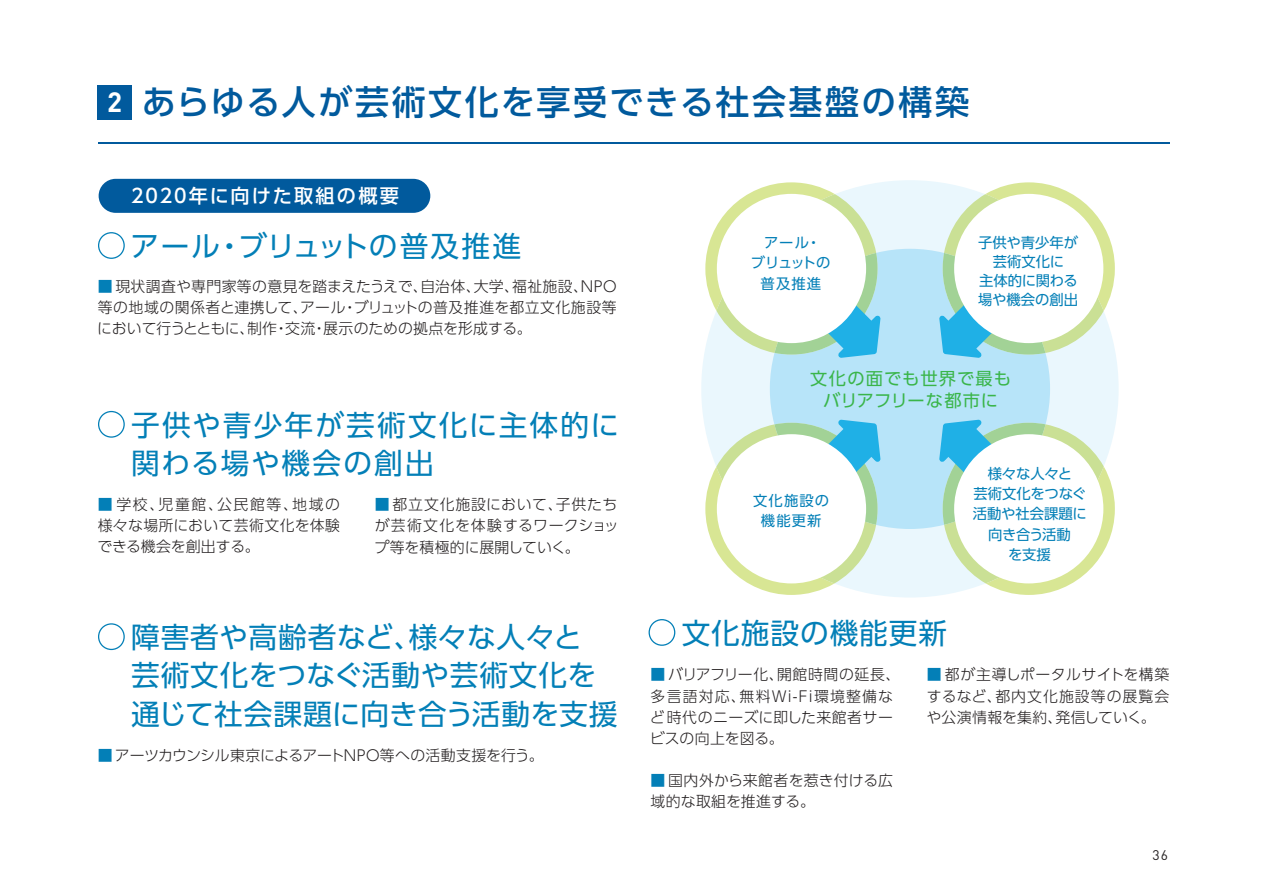
<style>
.page{position:relative;width:1263px;height:893px;background:#fff}
.page>*{position:absolute;margin:0;border:0;box-sizing:border-box;transform-origin:0 0}
.t1{font:500 34.05px "UD Shin Go Pro";letter-spacing:.075em;color:#015a9d}
.t2{font:28.65px/38.2px "UD Shin Go Pro";letter-spacing:.03em;color:#037fb7}
.t3{font:28.65px/38.2px "UD Shin Go Pro";letter-spacing:.075em;color:#037fb7}
.t4{font:28.65px "UD Shin Go Pro";letter-spacing:.005em;color:#037fb7}
.t5{font:700 27.6px "DIN";color:#fff}
.t6{font:500 19.2px "UD Shin Go Pro";letter-spacing:.1em;color:#fff}
.t7{font:17.25px/22px "UD Shin Go Pro";letter-spacing:.06em;color:#3ab54a;text-align:center}
.t8{font:300 14.85px/21.3px "UD Shin Go Pro";letter-spacing:.025em;color:#231f20}
.t9{font:300 14.85px "UD Shin Go Pro";letter-spacing:-.005em;color:#231f20}
.t10{font:300 14.85px/21.3px "UD Shin Go Pro";letter-spacing:.05em;color:#231f20;text-align:right}
.t11{font:300 14.85px/21.3px "UD Shin Go Pro";letter-spacing:.07em;color:#231f20}
.t12{font:300 14.85px "UD Shin Go Pro";letter-spacing:.005em;color:#231f20}
.t13{font:300 14.85px "UD Shin Go Pro";letter-spacing:-.035em;color:#231f20}
.t14{font:14.4px/20.1px "UD Shin Go Pro";color:#037fb7;text-align:center}
.t15{font:14.4px/20.4px "UD Shin Go Pro";letter-spacing:.03em;color:#037fb7;text-align:center}
.t16{font:14.4px/20.4px "UD Shin Go Pro";letter-spacing:.075em;color:#037fb7;text-align:center}
.t17{font:13.8px "DIN";color:#231f20}
.s1{color:#037fb7}
</style>
<div class="page">
<svg style="left:701px;top:180px;width:418px;height:418px;fill:#eaf7fd"></svg>
<div style="left:770px;top:249px;width:280px;height:280px;background:#b7e4f9"></div>
<hr style="left:98px;top:142px;width:1071px;height:1px;background:#015a9d">
<div style="left:98px;top:85px;width:34px;height:34px;background:#015a9d"></div>
<svg style="left:648px;top:619px;width:27px;height:27px"></svg>
<svg style="left:98px;top:232px;width:27px;height:27px"></svg>
<div style="left:99px;top:179px;width:331px;height:34px;background:#015a9d;border-radius:17px"></div>
<svg style="left:98px;top:411px;width:27px;height:27px"></svg>
<svg style="left:98px;top:623px;width:27px;height:27px"></svg>
<svg style="left:939px;top:182px;width:176px;height:176px"></svg>
<div style="left:954px;top:194px;width:149px;height:149px;background:#fff;border-radius:50%"></div>
<svg style="left:705px;top:182px;width:175px;height:176px"></svg>
<div style="left:717px;top:194px;width:149px;height:149px;background:#fff;border-radius:50%"></div>
<svg style="left:939px;top:420px;width:176px;height:175px"></svg>
<div style="left:954px;top:434px;width:149px;height:149px;background:#fff;border-radius:50%"></div>
<svg style="left:705px;top:420px;width:175px;height:175px"></svg>
<div style="left:717px;top:434px;width:149px;height:149px;background:#fff;border-radius:50%"></div>
<h3 class="t5" style="left:107px;top:84px;width:17px">2</h3>
<h1 class="t1" style="left:142px;top:75px;width:829px">あらゆる人が芸術文化を享受できる社会基盤の構築</h1>
<p class="t6" style="left:128px;top:180px;width:273px">２０２０年に向けた取組の概要</p>
<h2 class="t2" style="left:131px;top:226px;width:91px">アール</h2>
<h2 class="t2" style="left:215px;top:226px;width:30px">・</h2>
<h2 class="t4" style="left:238px;top:223px;width:284px">ブリュットの普及推進</h2>
<p class="t8" style="left:354px;top:275px;width:264px;text-indent:-256px"><span class="s1">■</span> 現状調査や専門家等の意見を踏まえたうえで、<br>ブリュットの普及推進を都立文化施設等</p>
<p class="t8" style="left:474px;top:275px;width:47px">大学、</p>
<p class="t8" style="left:420px;top:275px;width:62px">自治体、</p>
<p class="t8" style="left:512px;top:275px;width:77px">福祉施設、</p>
<p class="t8" style="left:581px;top:275px;width:37px">NPO</p>
<p class="t8" style="left:98px;top:296px;width:211px">等の地域の関係者と連携して、</p>
<p class="t8" style="left:300px;top:296px;width:47px">アール</p>
<p class="t8" style="left:342px;top:296px;width:16px">・</p>
<p class="t12" style="left:323px;top:317px;width:210px">展示のための拠点を形成する。</p>
<p class="t13" style="left:97px;top:317px;width:159px">において行うとともに、</p>
<p class="t8" style="left:285px;top:317px;width:32px">交流</p>
<p class="t8" style="left:247px;top:317px;width:32px">制作</p>
<p class="t8" style="left:274px;top:317px;width:16px">・</p>
<p class="t8" style="left:312px;top:317px;width:16px">・</p>
<p class="t15" style="left:751px;top:232px;width:81px">アール<br>ブリュットの普及推進</p>
<p class="t14" style="left:806px;top:232px;width:16px">・</p>
<p class="t14" style="left:978px;top:232px;width:102px;line-height:19.2px">子供や青少年が芸術文化に<br>主体的に関わる場や機会の創出</p>
<h2 class="t3" style="left:131px;top:405px;width:489px">子供や青少年が芸術文化に主体的に関わる場や機会の創出</h2>
<p class="t8" style="left:292px;top:493px;width:49px">地域の</p>
<p class="t8" style="left:97px;top:493px;width:244px"><span class="s1">■</span> 学校、<br>様々な場所において芸術文化を体験できる機会を創出する。</p>
<p class="t8" style="left:556px;top:493px;width:63px">子供たち</p>
<p class="t8" style="left:217px;top:493px;width:82px">公民館等、</p>
<p class="t8" style="left:159px;top:493px;width:66px">児童館、</p>
<p class="t8" style="left:375px;top:493px;width:246px"><span class="s1">■</span> 都立文化施設において、<br>が芸術文化を体験するワークショップ等を積極的に展開していく。</p>
<h2 class="t2" style="left:131px;top:617px;width:488px">障害者や高齢者など、<br>芸術文化をつなぐ活動や芸術文化を通じて社会課題に向き合う活動を支援</h2>
<p class="t9" style="left:98px;top:743px;width:447px"><span class="s1">■</span>アーツカウンシル東京によるアートNPO等への活動支援を行う。</p>
<h2 class="t2" style="left:409px;top:617px;width:175px">様々な人々と</h2>
<p class="t7" style="left:810px;top:367px;width:202px">文化の面でも世界で最もバリアフリーな都市に</p>
<p class="t16" style="left:753px;top:489px;width:78px">文化施設の機能更新</p>
<p class="t14" style="left:973px;top:463px;width:115px">様々な人々と<br>芸術文化をつなぐ活動や社会課題に向き合う活動<br>を支援</p>
<h2 class="t2" style="left:682px;top:613px;width:267px">文化施設の機能更新</h2>
<p class="t8" style="left:777px;top:663px;width:125px">開館時間の延長、</p>
<p class="t10" style="left:927px;top:663px;width:244px"><span class="s1">■</span> 都が主導しポータルサイトを構築都内文化施設等の展覧会</p>
<p class="t11" style="left:740px;top:663px;width:155px;text-indent:-89px"><span class="s1">■</span> バリアフリー化、<br>無料Ｗi-Ｆi環境整備な</p>
<p class="t8" style="left:927px;top:685px;width:77px">するなど、</p>
<p class="t8" style="left:650px;top:685px;width:245px">多言語対応、<br>ど時代のニーズに即した来館者サービスの向上を図る。</p>
<p class="t8" style="left:650px;top:769px;width:244px"><span class="s1">■</span> 国内外から来館者を惹き付ける広域的な取組を推進する。</p>
<p class="t8" style="left:926px;top:706px;width:137px">や公演情報を集約、</p>
<p class="t8" style="left:1055px;top:706px;width:102px">発信していく。</p>
<p class="t17" style="left:1152px;top:846px;width:17px">36</p>
</div>
